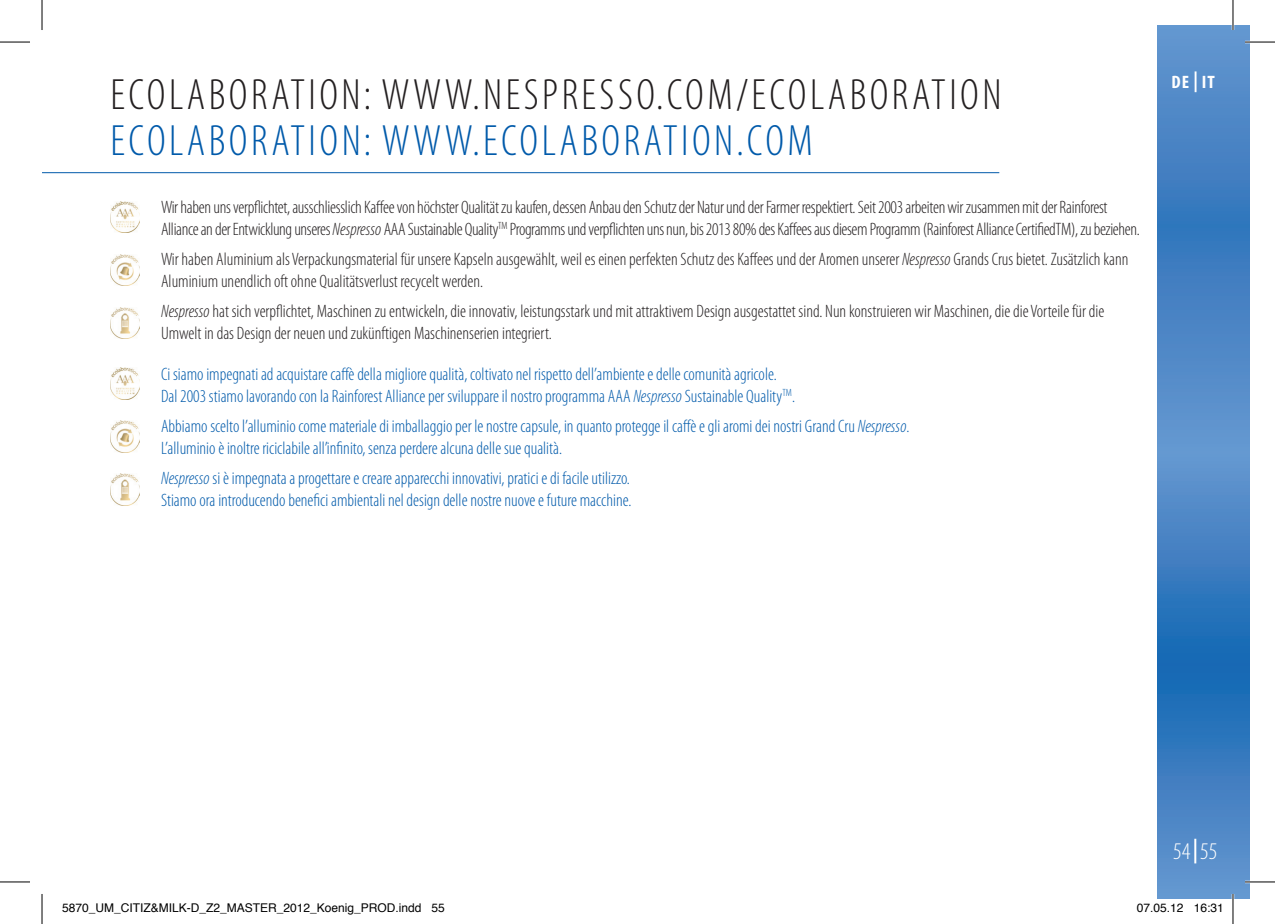
<style>
.page{position:relative;width:1275px;height:924px;background:#fff}
.page>*{position:absolute;margin:0;border:0;box-sizing:border-box;transform-origin:0 0}
.t1{font:300 condensed 44px "Myriad Pro";letter-spacing:.08em;color:#231f20}
.t2{font:300 condensed 44px "Myriad Pro";letter-spacing:.08em;color:#015aaa}
.t3{font:300 condensed 24px "Myriad Pro";color:#fff}
.t4{font:300 condensed 18px/22px "Myriad Pro";letter-spacing:-.005em;color:#231f20}
.t5{font:300 condensed 18px/22px "Myriad Pro";color:#015aaa}
.t6{font:700 condensed 18px "Myriad Pro";color:#fff;scale:1.04 1}
.t7{font:12px "Helvetica";color:#000}
.s1{font-style:italic}
</style>
<div class="page">
<img style="left:110px;top:201px;width:29px;height:31px">
<img style="left:110px;top:368px;width:29px;height:31px">
<img style="left:110px;top:254px;width:29px;height:31px">
<img style="left:110px;top:420px;width:29px;height:32px">
<img style="left:110px;top:307px;width:29px;height:31px">
<img style="left:110px;top:473px;width:29px;height:32px">
<svg style="left:1157px;top:25px;width:93px;height:873px"></svg>
<hr style="left:1194px;top:838px;width:2px;height:25px;background:#fff">
<hr style="left:1194px;top:71px;width:2px;height:21px;background:#fff">
<hr style="left:42px;top:172px;width:957px;height:1px;background:#015aaa">
<hr style="left:1245px;top:41px;width:30px;height:2px;background:#fff">
<hr style="left:1245px;top:880px;width:30px;height:2px;background:#fff">
<hr style="left:1231px;top:0;width:3px;height:30px;background:#fff">
<hr style="left:1231px;top:893px;width:3px;height:30px;background:#fff">
<hr style="left:0;top:42px;width:30px;height:1px;background:#000">
<hr style="left:1245px;top:42px;width:30px;height:1px;background:#000">
<hr style="left:0;top:881px;width:30px;height:1px;background:#000">
<hr style="left:1245px;top:881px;width:30px;height:1px;background:#000">
<hr style="left:42px;top:0;width:1px;height:30px;background:#000">
<hr style="left:42px;top:893px;width:1px;height:30px;background:#000">
<hr style="left:1232px;top:0;width:1px;height:30px;background:#000">
<hr style="left:1232px;top:893px;width:1px;height:30px;background:#000">
<h1 class="t1" style="left:110px;top:68px;width:302px">ECOLABORATION: www</h1>
<h1 class="t1" style="left:472px;top:68px;width:31px">.nespresso</h1>
<h1 class="t1" style="left:656px;top:68px;width:115px">.com/ecolaboration</h1>
<h1 class="t2" style="left:111px;top:114px;width:393px">ECOLABORATION: WWW.ecolaboration</h1>
<h1 class="t2" style="left:736px;top:114px;width:33px">.com</h1>
<p class="t4" style="left:161px;top:196px;width:980px">Wir haben uns verpflichtet, ausschliesslich Kaffee von höchster Qualität zu kaufen, dessen Anbau den Schutz der Natur und der Farmer respektiert. Seit 2003 arbeiten wir zusammen mit der Rainforest<br>Alliance an der Entwicklung unseres <span class="s1">Nespresso</span> AAA Sustainable Quality<sup>TM</sup> Programms und verpflichten uns nun, bis 2013 80% des Kaffees aus diesem Programm (Rainforest Alliance CertifiedTM), zu beziehen.</p>
<p class="t4" style="left:161px;top:248px;width:969px">Wir haben Aluminium als Verpackungsmaterial für unsere Kapseln ausgewählt, weil es einen perfekten Schutz des Kaffees und der Aromen unserer <span class="s1">Nespresso</span> Grands Crus bietet. Zusätzlich kann<br>Aluminium unendlich oft ohne Qualitätsverlust recycelt werden.</p>
<p class="t4" style="left:161px;top:300px;width:944px"><span class="s1">Nespresso</span> hat sich verpflichtet, Maschinen zu entwickeln, die innovativ, leistungsstark und mit attraktivem Design ausgestattet sind. Nun konstruieren wir Maschinen, die die Vorteile für die<br>Umwelt in das Design der neuen und zukünftigen Maschinenserien integriert.</p>
<p class="t5" style="left:161px;top:362px;width:635px">Ci siamo impegnati ad acquistare caffè della migliore qualità, coltivato nel rispetto dell’ambiente e delle comunità agricole.<br>Dal 2003 stiamo lavorando con la Rainforest Alliance per sviluppare il nostro programma AAA <span class="s1">Nespresso</span>Sustainable Quality<sup>TM</sup>.</p>
<p class="t5" style="left:161px;top:414px;width:750px">Abbiamo scelto l’alluminio come materiale di imballaggio per le nostre capsule, in quanto protegge il caffè e gli aromi dei nostri Grand Cru <span class="s1">Nespresso</span>.<br>L’alluminio è inoltre riciclabile all’infinito, senza perdere alcuna delle sue qualità.</p>
<p class="t5" style="left:161px;top:466px;width:472px"><span class="s1">Nespresso</span> si è impegnata a progettare e creare apparecchi innovativi, pratici e di facile utilizzo.<br>Stiamo ora introducendo benefici ambientali nel design delle nostre nuove e future macchine.</p>
<p class="t6" style="left:1171px;top:71px;width:36px">DE IT</p>
<h2 class="t3" style="left:1173px;top:836px;width:45px">54 55</h2>
<p class="t7" style="left:62px;top:898px;width:384px">5870_UM_CITIZ&amp;MILK-D_Z2_MASTER_2012_Koenig_PROD.indd 55</p>
<p class="t7" style="left:1137px;top:898px;width:88px">07.05.12 16:31</p>
</div>
